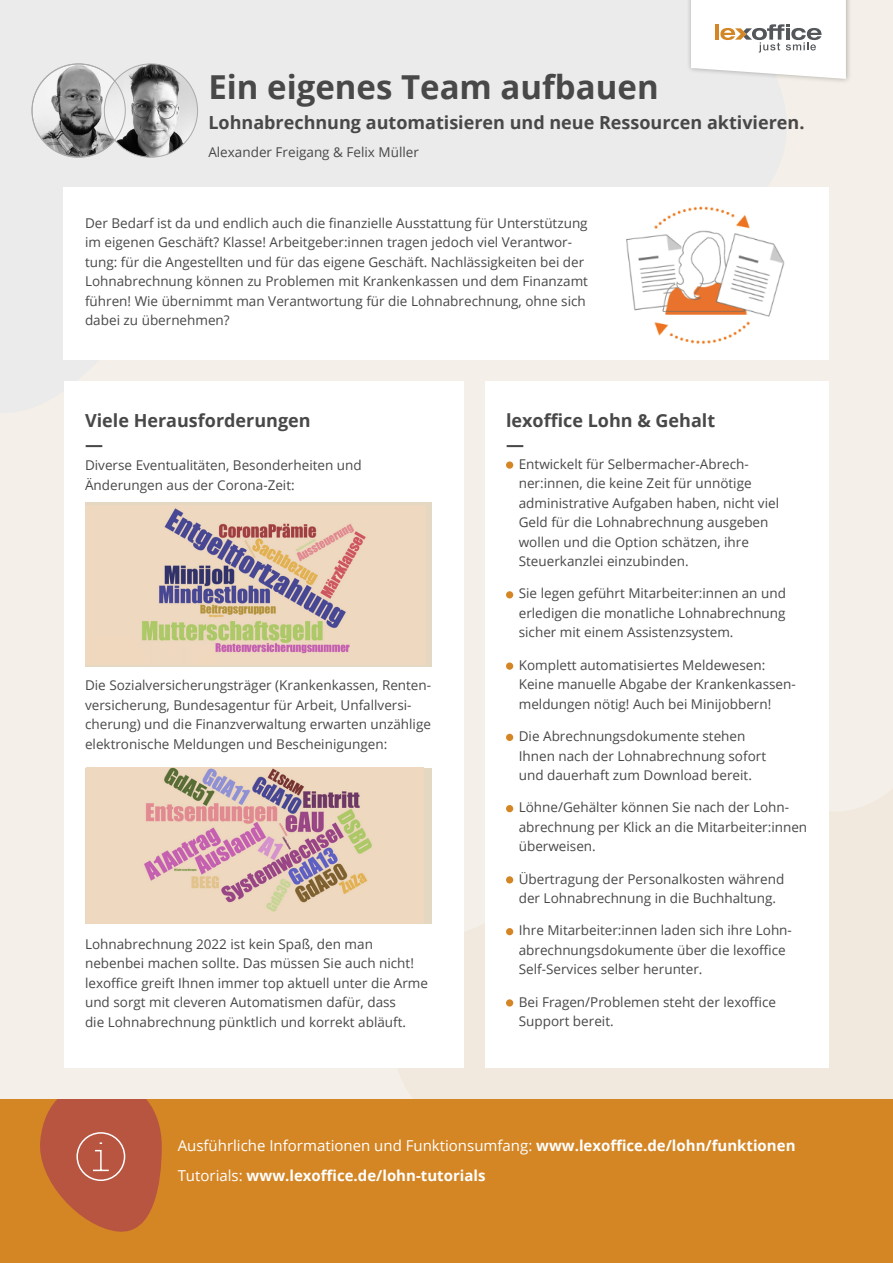
<style>
.page{position:relative;width:893px;height:1263px;background:#ebebeb}
.page>*{position:absolute;margin:0;border:0;box-sizing:border-box;transform-origin:0 0}
.t1{font:700 33px "Open Sans";color:#484848}
.t2{font:700 18px "Open Sans";color:#484848}
.t3{font:15px "Open Sans";color:#fff}
.t4{font:700 15px "Open Sans";color:#fff}
.t5{font:13.5px/19.5px "Open Sans";color:#484848}
.s1{font-weight:700}
.s2{font-weight:400}
</style>
<div class="page">
<svg style="left:372px;top:775px;width:521px;height:324px;fill:#f1e9dd"></svg>
<div style="left:686px;top:0;width:165px;height:84px;background:#000;opacity:.3"></div>
<svg style="left:691px;top:0;width:155px;height:79px;background:#f2f0ee"></svg>
<div style="left:0;top:1099px;width:893px;height:164px;background:#d48625"></div>
<img style="left:32px;top:64px;width:93px;height:93px;border-radius:47px">
<img style="left:104px;top:64px;width:94px;height:93px;border-radius:47px">
<svg style="left:40px;top:1099px;width:122px;height:133px"></svg>
<div style="left:64px;top:187px;width:765px;height:173px;background:#fff"></div>
<div style="left:485px;top:381px;width:343px;height:686px;background:#fff"></div>
<div style="left:64px;top:381px;width:399px;height:686px;background:#fff"></div>
<div style="left:506px;top:461px;width:7px;height:8px;background:#d48625;border-radius:50%"></div>
<div style="left:506px;top:591px;width:7px;height:7px;background:#d48625;border-radius:50%"></div>
<div style="left:506px;top:662px;width:7px;height:8px;background:#d48625;border-radius:50%"></div>
<div style="left:506px;top:734px;width:7px;height:7px;background:#d48625;border-radius:50%"></div>
<div style="left:506px;top:805px;width:7px;height:7px;background:#d48625;border-radius:50%"></div>
<div style="left:506px;top:876px;width:7px;height:7px;background:#d48625;border-radius:50%"></div>
<div style="left:506px;top:928px;width:7px;height:7px;background:#d48625;border-radius:50%"></div>
<div style="left:506px;top:999px;width:7px;height:7px;background:#d48625;border-radius:50%"></div>
<div style="left:85px;top:503px;width:347px;height:164px;background:#e4d8c2"></div>
<img style="left:85px;top:505px;width:340px;height:159px">
<div style="left:85px;top:768px;width:347px;height:155px;background:#e4d8c2"></div>
<img style="left:87px;top:768px;width:336px;height:155px">
<img style="left:626px;top:206px;width:159px;height:138px">
<p class="t1" style="left:208px;top:63px;width:452px">Ein eigenes Team aufbauen</p>
<p class="t2" style="left:208px;top:109px;width:598px">Lohnabrechnung automatisieren und neue Ressourcen aktivieren.</p>
<p class="t5" style="left:208px;top:142px;width:212px">Alexander Freigang &amp; Felix Müller</p>
<p class="t5" style="left:85px;top:213px;width:504px">Der Bedarf ist da und endlich auch die finanzielle Ausstattung für Unterstützung im eigenen Geschäft? Klasse! Arbeitgeber:innen tragen jedoch viel Verantwor&shy;tung: für die Angestellten und für das eigene Geschäft. Nachlässigkeiten bei der Lohnabrechnung können zu Problemen mit Krankenkassen und dem Finanzamt führen! Wie übernimmt man Verantwortung für die Lohnabrechnung, ohne sich dabei zu übernehmen?</p>
<p class="t2" style="left:85px;top:407px;width:227px">Viele Herausforderungen</p>
<p class="t2" style="left:85px;top:431px;width:19px">—</p>
<p class="t5" style="left:85px;top:455px;width:278px">Diverse Eventualitäten, Besonderheiten und<br>Änderungen aus der Corona-Zeit:</p>
<p class="t5" style="left:85px;top:675px;width:348px">Die Sozialversicherungsträger (Krankenkassen, Renten&shy;versicherung, Bundesagentur für Arbeit, Unfallversi&shy;cherung) und die Finanzverwaltung erwarten unzählige elektronische Meldungen und Bescheinigungen:</p>
<p class="t5" style="left:85px;top:934px;width:345px">Lohnabrechnung 2022 ist kein Spaß, den man nebenbei machen sollte. Das müssen Sie auch nicht! lexoffice greift Ihnen immer top aktuell unter die Arme und sorgt mit cleveren Automatismen dafür, dass<br>die Lohnabrechnung pünktlich und korrekt abläuft.</p>
<p class="t2" style="left:506px;top:407px;width:211px">lexoffice Lohn &amp; Gehalt</p>
<p class="t2" style="left:506px;top:431px;width:19px">—</p>
<p class="t5" style="left:519px;top:454px;width:262px">Entwickelt für Selbermacher-Abrech&shy;ner:innen, die keine Zeit für unnötige administrative Aufgaben haben, nicht viel Geld für die Lohnabrechnung ausgeben wollen und die Option schätzen, ihre Steuerkanzlei einzubinden.</p>
<p class="t5" style="left:519px;top:583px;width:269px;text-align:justify">Sie legen geführt Mitarbeiter:innen an und erledigen die monatliche Lohnabrechnung sicher mit einem Assistenzsystem.</p>
<p class="t5" style="left:519px;top:655px;width:278px">Komplett automatisiertes Meldewesen:<br>Keine manuelle Abgabe der Krankenkassen&shy;meldungen nötig! Auch bei Minijobbern!</p>
<p class="t5" style="left:519px;top:726px;width:249px">Die Abrechnungsdokumente stehen<br>Ihnen nach der Lohnabrechnung sofort und dauerhaft zum Download bereit.</p>
<p class="t5" style="left:519px;top:797px;width:290px">Löhne/Gehälter können Sie nach der Lohn&shy;abrechnung per Klick an die Mitarbeiter:innen überweisen.</p>
<p class="t5" style="left:519px;top:868px;width:267px">Übertragung der Personalkosten während der Lohnabrechnung in die Buchhaltung.</p>
<p class="t5" style="left:519px;top:920px;width:275px">Ihre Mitarbeiter:innen laden sich ihre Lohn&shy;abrechnungsdokumente über die lexoffice<br>Self-Services selber herunter.</p>
<p class="t5" style="left:519px;top:991px;width:259px">Bei Fragen/Problemen steht der lexoffice<br>Support bereit.</p>
<p class="t3" style="left:178px;top:1135px;width:619px">Ausführliche Informationen und Funktionsumfang: <span class="s1">www.lexoffice.de/lohn/funktionen</span></p>
<p class="t4" style="left:178px;top:1165px;width:309px"><span class="s2">Tutorials:</span> www.lexoffice.de/lohn-tutorials</p>
</div>
